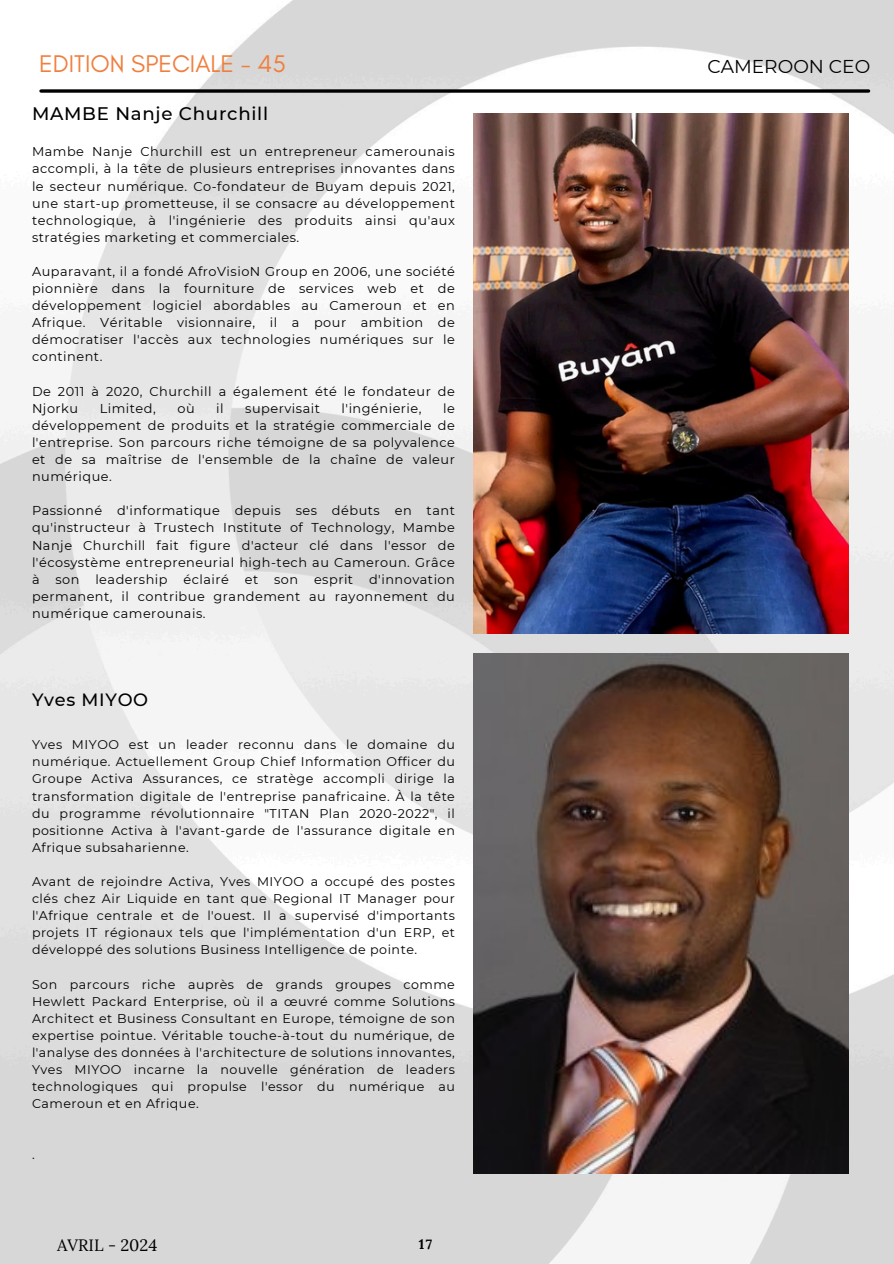
<style>
.page{position:relative;width:894px;height:1264px;background:#fff}
.page>*{position:absolute;margin:0;border:0;box-sizing:border-box;transform-origin:0 0}
.t1{font:24.6px "Glacial Indifference";color:#f17e3d}
.t2{font:18.6px "Montserrat";color:#000}
.t3{font:500 18.15px "Montserrat";letter-spacing:.04em;color:#000}
.t4{font:500 17.7px "Montserrat";letter-spacing:.04em;color:#000}
.t5{font:16.5px "Lora";color:#000}
.t6{font:700 13.65px "Lora";color:#000}
.t7{font:12.9px/17.1px "Montserrat";letter-spacing:.04em;color:#000;text-align:justify}
.t8{font:12.6px/17.1px "Montserrat";letter-spacing:.04em;color:#000;text-align:justify}
</style>
<div class="page">
<img style="left:0;top:0;width:893px;height:1263px">
<svg style="left:41px;top:89px;width:827px;height:4px;background:#252525"></svg>
<img style="left:473px;top:654px;width:375px;height:519px">
<img style="left:473px;top:113px;width:375px;height:520px">
<p class="t1" style="left:39px;top:48px;width:248px">EDITION SPECIALE - 45</p>
<p class="t3" style="left:32px;top:102px;width:237px">MAMBE Nanje Churchill</p>
<p class="t7" style="left:32px;top:143px;width:424px">Mambe Nanje Churchill est un entrepreneur camerounais accompli, à la tête de plusieurs entreprises innovantes dans le secteur numérique. Co-fondateur de Buyam depuis 2021, une start-up prometteuse, il se consacre au développement technologique, à l'ingénierie des produits ainsi qu'aux stratégies marketing et commerciales.</p>
<p class="t7" style="left:32px;top:263px;width:424px">Auparavant, il a fondé AfroVisioN Group en 2006, une société pionnière dans la fourniture de services web et de développement logiciel abordables au Cameroun et en Afrique. Véritable visionnaire, il a pour ambition de démocratiser l'accès aux technologies numériques sur le continent.</p>
<p class="t7" style="left:32px;top:382px;width:424px">De 2011 à 2020, Churchill a également été le fondateur de<br>Njorku</p>
<p class="t7" style="left:32px;top:399px;width:424px;text-indent:411px">le développement de produits et la stratégie commerciale de l'entreprise. Son parcours riche témoigne de sa polyvalence et de sa maîtrise de l'ensemble de la chaîne de valeur numérique.</p>
<p class="t7" style="left:32px;top:502px;width:424px">Passionné d'informatique depuis ses débuts en tant qu'instructeur à Trustech Institute of Technology, Mambe Nanje Churchill fait figure d'acteur clé dans l'essor de l'écosystème entrepreneurial high-tech au Cameroun. Grâce à son leadership éclairé et son esprit d'innovation permanent, il contribue grandement au rayonnement du numérique camerounais.</p>
<p class="t7" style="left:100px;top:399px;width:58px">Limited,</p>
<p class="t7" style="left:177px;top:399px;width:19px">où</p>
<p class="t7" style="left:216px;top:399px;width:9px">il</p>
<p class="t7" style="left:245px;top:399px;width:76px">supervisait</p>
<p class="t7" style="left:341px;top:399px;width:81px">l'ingénierie,</p>
<h3 class="t4" style="left:32px;top:689px;width:118px">Yves MIYOO</h3>
<p class="t8" style="left:32px;top:736px;width:424px">Yves MIYOO est un leader reconnu dans le domaine du numérique. Actuellement Group Chief Information Officer du Groupe Activa Assurances, ce stratège accompli dirige la transformation digitale de l'entreprise panafricaine. À la tête du programme révolutionnaire "TITAN Plan 2020-2022", il positionne Activa à l'avant-garde de l'assurance digitale en Afrique subsaharienne.</p>
<p class="t8" style="left:32px;top:872px;width:424px">Avant de rejoindre Activa, Yves MIYOO a occupé des postes clés chez Air Liquide en tant que Regional IT Manager pour l'Afrique centrale et de l'ouest. Il a supervisé d'importants projets IT régionaux tels que l'implémentation d'un ERP, et développé des solutions Business Intelligence de pointe.</p>
<p class="t8" style="left:32px;top:975px;width:424px">Son parcours riche auprès de grands groupes comme Hewlett Packard Enterprise, où il a œuvré comme Solutions Architect et Business Consultant en Europe, témoigne de son expertise pointue. Véritable touche-à-tout du numérique, de l'analyse des données à l'architecture de solutions innovantes, Yves MIYOO incarne la nouvelle génération de leaders technologiques qui propulse l'essor du numérique au Cameroun et en Afrique.</p>
<p class="t8" style="left:32px;top:1146px;width:4px">.</p>
<p class="t5" style="left:57px;top:1233px;width:102px">AVRIL - 2024</p>
<h4 class="t6" style="left:419px;top:1234px;width:15px">17</h4>
<h3 class="t2" style="left:707px;top:55px;width:164px">CAMEROON CEO</h3>
</div>
